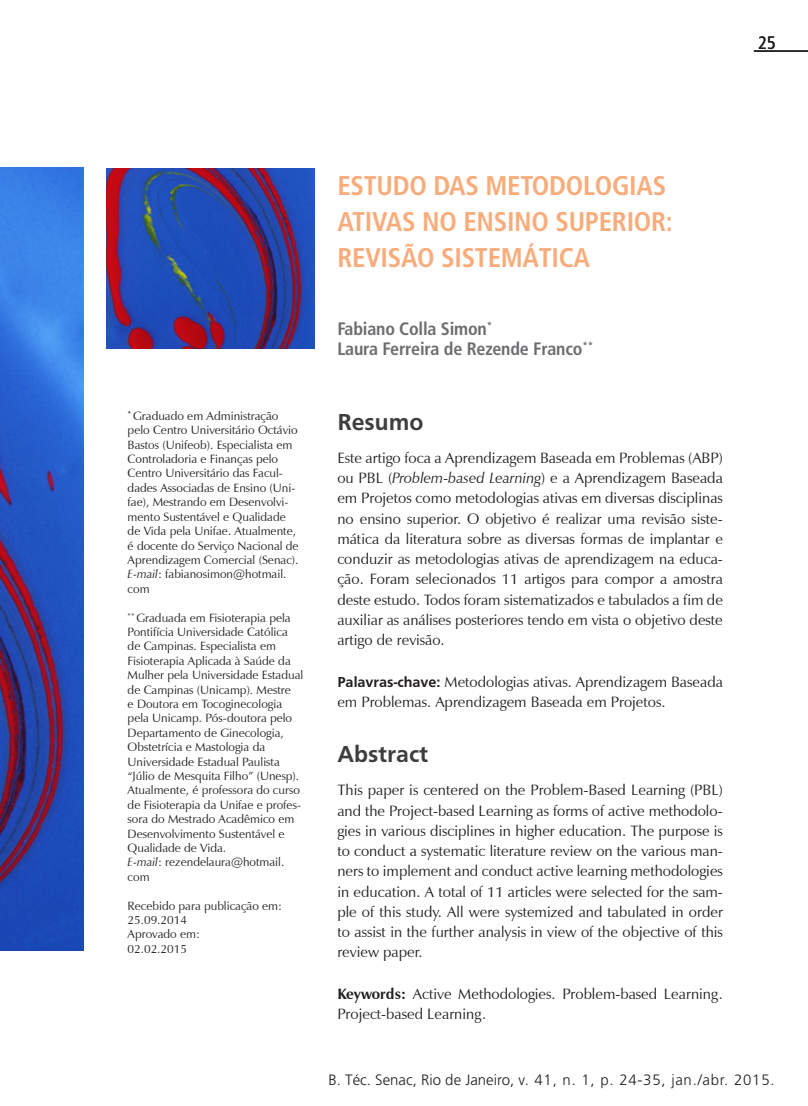
<style>
.page{position:relative;width:808px;height:1106px;background:#fff}
.page>*{position:absolute;margin:0;border:0;box-sizing:border-box;transform-origin:0 0}
.Titulo_abertura{font:700 condensed 27px/36px "Frutiger";letter-spacing:-.01em;color:#f9ac7b}
.Subtitulo{font:700 24px "Frutiger";color:#3e3e3f}
.autor_indice{font:700 condensed 18px "Frutiger";letter-spacing:-.01em;color:#6c6d70}
.t1{font:condensed 18px "Frutiger";color:#231f20}
.texto{font:15px/20.2px "Zapf Humanist 601 BT";color:#231f20;text-align:justify}
.t2{font:300 15px "Frutiger";color:#231f20}
.Rodapé_ok{font:12px/14.4px "Zapf Humanist 601 BT";color:#231f20}
.s1{font-style:italic}
.s2{font-family:"Frutiger";font-weight:700}
.s3{font-weight:700}
</style>
<div class="page">
<hr style="left:754px;top:50px;width:54px;height:2px;background:#231f20">
<img style="left:0;top:167px;width:83px;height:783px">
<img style="left:106px;top:169px;width:209px;height:179px">
<p class="t1" style="left:759px;top:33px;width:19px">25</p>
<p class="Rodapé_ok" style="left:128px;top:408px;width:172px"><sup>*</sup> Graduado em Administração pelo Centro Universitário Octávio<br>Bastos (Unifeob). Especialista em<br>Controladoria e Finanças pelo<br>Centro Universitário das Facul&shy;dades Associadas de Ensino (Uni&shy;fae), Mestrando em Desenvolvi&shy;mento Sustentável e Qualidade de Vida pela Unifae. Atualmente, é docente do Serviço Nacional de<br>Aprendizagem Comercial (Senac).</p>
<p class="Rodapé_ok" style="left:128px;top:567px;width:160px"><span class="s1">E-mail</span>: fabianosimon@hotmail. com</p>
<p class="Rodapé_ok" style="left:128px;top:610px;width:177px"><sup>**</sup> Graduada em Fisioterapia pela<br>Pontifícia Universidade Católica de Campinas. Especialista em<br>Fisioterapia Aplicada à Saúde da<br>Mulher pela Universidade Estadual de Campinas (Unicamp). Mestre<br>e Doutora em Tocoginecologia pela Unicamp. Pós-doutora pelo<br>Departamento de Ginecologia,<br>Obstetrícia e Mastologia da<br>Universidade Estadual Paulista “Júlio de Mesquita Filho” (Unesp).<br>Atualmente, é professora do curso de Fisioterapia da Unifae e profes&shy;sora do Mestrado Acadêmico em<br>Desenvolvimento Sustentável e<br>Qualidade de Vida.</p>
<p class="Rodapé_ok" style="left:128px;top:855px;width:158px"><span class="s1">E-mail</span>: rezendelaura@hotmail. com</p>
<p class="Rodapé_ok" style="left:128px;top:898px;width:156px">Recebido para publicação em:<br>25.09.2014</p>
<p class="Rodapé_ok" style="left:128px;top:927px;width:74px">Aprovado em:</p>
<p class="Rodapé_ok" style="left:128px;top:941px;width:61px">02.02.2015</p>
<p class="Titulo_abertura" style="left:337px;top:167px;width:337px">ESTUDO DAS METODOLOGIAS<br>ATIVAS NO ENSINO SUPERIOR:<br>REVISÃO SISTEMÁTICA</p>
<p class="autor_indice" style="left:337px;top:318px;width:156px">Fabiano Colla Simon<sup>*</sup></p>
<p class="autor_indice" style="left:337px;top:338px;width:257px">Laura Ferreira de Rezende Franco<sup>**</sup></p>
<p class="Subtitulo" style="left:337px;top:408px;width:88px">Resumo</p>
<p class="texto" style="left:337px;top:447px;width:387px">Este artigo foca a Aprendizagem Baseada em Problemas (ABP) ou PBL (<span class="s1">Problem-based Learning</span>) e a Aprendizagem Baseada em Projetos como metodologias ativas em diversas disciplinas no ensino superior. O objetivo é realizar uma revisão siste&shy;mática da literatura sobre as diversas formas de implantar e conduzir as metodologias ativas de aprendizagem na educa&shy;ção. Foram selecionados 11 artigos para compor a amostra deste estudo. Todos foram sistematizados e tabulados a fim de auxiliar as análises posteriores tendo em vista o objetivo deste artigo de revisão.</p>
<p class="texto" style="left:337px;top:671px;width:387px"><span class="s2">Palavras-chave:</span> Metodologias ativas. Aprendizagem Baseada em Problemas. Aprendizagem Baseada em Projetos.</p>
<p class="Subtitulo" style="left:337px;top:740px;width:93px">Abstract</p>
<p class="texto" style="left:337px;top:780px;width:387px">This paper is centered on the Problem-Based Learning (PBL) and the Project-based Learning as forms of active methodolo&shy;gies in various disciplines in higher education. The purpose is to conduct a systematic literature review on the various man&shy;ners to implement and conduct active learning methodologies in education. A total of 11 articles were selected for the sam&shy;ple of this study. All were systemized and tabulated in order to assist in the further analysis in view of the objective of this review paper.</p>
<p class="texto" style="left:337px;top:983px;width:387px"><span class="s3">Keywords:</span> Active Methodologies. Problem-based Learning.<br>Project-based Learning.</p>
<p class="t2" style="left:329px;top:1071px;width:448px">B. Téc. Senac, Rio de Janeiro, v. 41, n. 1, p. 24-35, jan./abr. 2015.</p>
</div>
